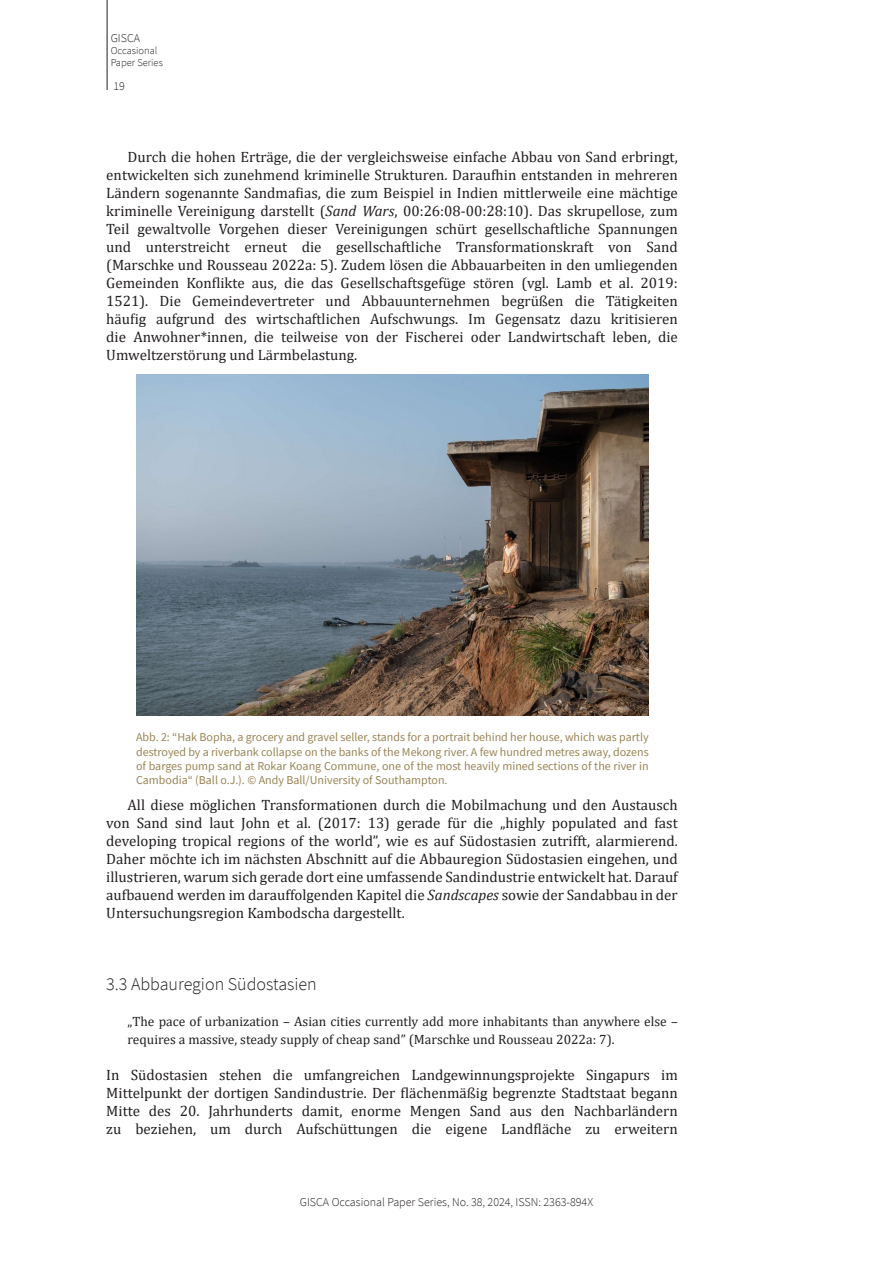
<style>
.page{position:relative;width:893px;height:1263px;background:#fff}
.page>*{position:absolute;margin:0;border:0;box-sizing:border-box;transform-origin:0 0}
.G_Zwischenüberschrift_2{font:300 18px "Source Sans Pro";color:#231f20}
.G_Absatz_2_mit_Einzug{font:15px/18px "Cambria";color:#231f20;text-align:justify}
.G_Absatz_1{font:15px/18px "Cambria";color:#231f20;text-align:justify}
.G_Quote{font:13.5px/18px "Cambria";color:#231f20}
.G_Caption___Bildunterschrift{font:12px/14.4px "Source Sans Pro";color:#998455;text-align:justify}
.t1{font:300 12px "Source Sans Pro";color:#231f20}
.t2{font:300 10.5px/12px "Source Sans Pro";color:#231f20}
.s1{font-style:italic}
</style>
<div class="page">
<hr style="left:107px;top:0;width:1px;height:90px;background:#231f20">
<img style="left:136px;top:374px;width:513px;height:342px">
<p class="t1" style="left:111px;top:31px;width:31px">GISCA</p>
<p class="t2" style="left:111px;top:45px;width:54px">Occasional<br>Paper Series</p>
<p class="t1" style="left:113px;top:79px;width:13px">19</p>
<p class="G_Absatz_2_mit_Einzug" style="left:106px;top:148px;width:573px;text-indent:21px">Durch die hohen Erträge, die der vergleichsweise einfache Abbau von Sand erbringt, entwickelten sich zunehmend kriminelle Strukturen. Daraufhin entstanden in mehreren Ländern sogenannte Sandmafias, die zum Beispiel in Indien mittlerweile eine mächtige kriminelle Vereinigung darstellt (<span class="s1">Sand Wars</span>, 00:26:08-00:28:10). Das skrupellose, zum Teil gewaltvolle Vorgehen dieser Vereinigungen schürt gesellschaftliche Spannungen und unterstreicht erneut die gesellschaftliche Transformationskraft von Sand (Marschke und Rousseau 2022a: 5). Zudem lösen die Abbauarbeiten in den umliegenden Gemeinden Konflikte aus, die das Gesellschaftsgefüge stören (vgl. Lamb et al. 2019:<br>1521). Die Gemeindevertreter und Abbauunternehmen begrüßen die Tätigkeiten häufig aufgrund des wirtschaftlichen Aufschwungs. Im Gegensatz dazu kritisieren die Anwohner*innen, die teilweise von der Fischerei oder Landwirtschaft leben, die Umweltzerstörung und Lärmbelastung.</p>
<p class="G_Caption___Bildunterschrift" style="left:136px;top:730px;width:514px">Abb. 2: “Hak Bopha, a grocery and gravel seller, stands for a portrait behind her house, which was partly destroyed by a riverbank collapse on the banks of the Mekong river. A few hundred metres away, dozens of barges pump sand at Rokar Koang Commune, one of the most heavily mined sections of the river in Cambodia“ (Ball o.J.). © Andy Ball/University of Southampton.</p>
<p class="G_Absatz_2_mit_Einzug" style="left:106px;top:796px;width:573px;text-indent:21px">All diese möglichen Transformationen durch die Mobilmachung und den Austausch von Sand sind laut John et al. (2017: 13) gerade für die „highly populated and fast developing tropical regions of the world”, wie es auf Südostasien zutrifft, alarmierend.<br>Daher möchte ich im nächsten Abschnitt auf die Abbauregion Südostasien eingehen, und illustrieren, warum sich gerade dort eine umfassende Sandindustrie entwickelt hat. Darauf aufbauend werden im darauffolgenden Kapitel die <span class="s1">Sandscapes</span> sowie der Sandabbau in der Untersuchungsregion Kambodscha dargestellt.</p>
<p class="G_Zwischenüberschrift_2" style="left:106px;top:973px;width:212px">3.3 Abbauregion Südostasien</p>
<p class="G_Quote" style="left:128px;top:1012px;width:552px">„The pace of urbanization – Asian cities currently add more inhabitants than anywhere else – requires a massive, steady supply of cheap sand” (Marschke und Rousseau 2022a: 7).</p>
<p class="G_Absatz_1" style="left:106px;top:1066px;width:573px">In Südostasien stehen die umfangreichen Landgewinnungsprojekte Singapurs im Mittelpunkt der dortigen Sandindustrie. Der flächenmäßig begrenzte Stadtstaat begann Mitte des 20. Jahrhunderts damit, enorme Mengen Sand aus den Nachbarländern zu beziehen, um durch Aufschüttungen die eigene Landfläche zu erweitern</p>
<p class="t1" style="left:300px;top:1195px;width:295px">GISCA Occasional Paper Series, No. 38, 2024, ISSN: 2363-894X</p>
</div>
